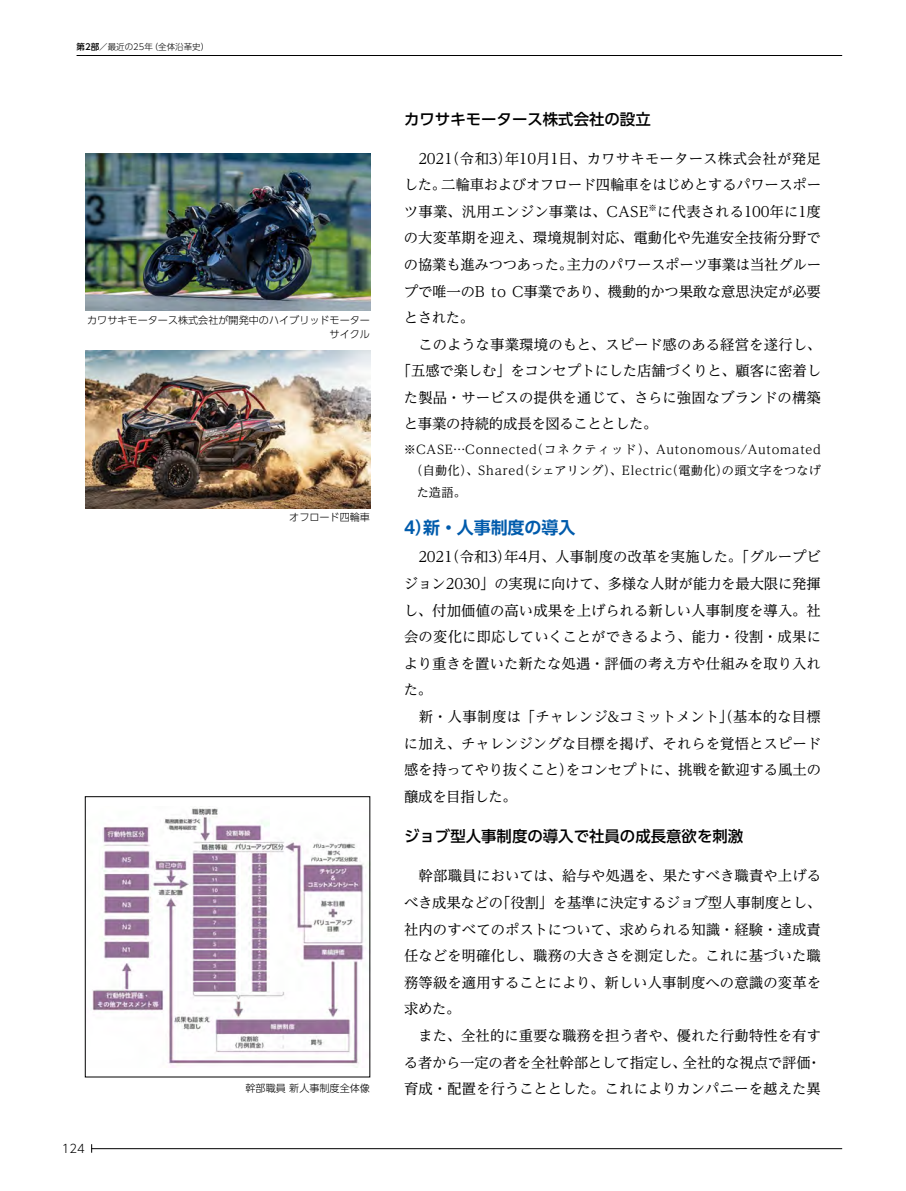
<style>
.page{position:relative;width:906px;height:1191px;background:#fff}
.page>*{position:absolute;margin:0;border:0;box-sizing:border-box;transform-origin:0 0}
.t1{font:700 16.95px "UD Shin Go Pro De";letter-spacing:-.005em;color:#005bac}
.t2{font:500 15.45px "UD Shin Go Pro";color:#000}
.t3{font:14.4px/26.5px "UD Reimin Pr 6 N";color:#000}
.t4{font:14.4px "UD Reimin Pr 6 N";letter-spacing:-.02em;color:#000}
.t5{font:12.15px "UD Reimin Pr 6 N";letter-spacing:.06em;color:#000}
.t6{font:12.15px "UD Reimin Pr 6 N";letter-spacing:.02em;color:#000}
.t7{font:300 11.7px "UD Shin Go Pro";color:#000}
.t8{font:300 10.05px/14.4px "UD Shin Go Pro";color:#000;text-align:right}
.t9{font:300 8.55px "UD Shin Go Pro";color:#000}
.s1{font-weight:500}
</style>
<div class="page">
<hr style="left:77px;top:55px;width:765px;height:1px;background:#000">
<hr style="left:91px;top:1148px;width:751px;height:1px;background:#000">
<img style="left:85px;top:153px;width:285px;height:157px">
<img style="left:85px;top:351px;width:285px;height:157px">
<img style="left:92px;top:807px;width:272px;height:260px">
<div style="left:85px;top:796px;width:285px;height:281px;border:1px solid #000"></div>
<p class="t9" style="left:77px;top:40px;width:134px"><span class="s1">第2部／</span>最近の25年（全体沿革史）</p>
<p class="t8" style="left:87px;top:312px;width:284px">カワサキモータース株式会社が開発中のハイブリッドモーターサイクル</p>
<p class="t8" style="left:289px;top:510px;width:82px">オフロード四輪車</p>
<p class="t7" style="left:62px;top:1139px;width:25px">124</p>
<p class="t8" style="left:245px;top:1081px;width:126px">幹部職員 新人事制度全体像</p>
<p class="t2" style="left:404px;top:106px;width:248px">カワサキモータース株式会社の設立</p>
<p class="t3" style="left:404px;top:144px;width:418px">　2021（令和3）年10月1日、カワサキモータース株式会社が発足</p>
<p class="t4" style="left:404px;top:173px;width:419px">した。二輪車およびオフロード四輪車をはじめとするパワースポー</p>
<p class="t3" style="left:404px;top:198px;width:418px">ツ事業、汎用エンジン事業は、CASE<sup>※</sup>に代表される100年に1度</p>
<p class="t3" style="left:404px;top:224px;width:418px">の大変革期を迎え、環境規制対応、電動化や先進安全技術分野で</p>
<p class="t3" style="left:404px;top:251px;width:418px">の協業も進みつつあった。主力のパワースポーツ事業は当社グルー</p>
<p class="t3" style="left:404px;top:277px;width:418px">プで唯一のB to C事業であり、機動的かつ果敢な意思決定が必要</p>
<p class="t3" style="left:404px;top:304px;width:72px">とされた。</p>
<p class="t3" style="left:404px;top:330px;width:418px">　このような事業環境のもと、スピード感のある経営を遂行し、</p>
<p class="t3" style="left:397px;top:357px;width:426px">「五感で楽しむ」をコンセプトにした店舗づくりと、顧客に密着し</p>
<p class="t3" style="left:404px;top:384px;width:418px">た製品・サービスの提供を通じて、さらに強固なブランドの構築</p>
<p class="t4" style="left:404px;top:412px;width:255px">と事業の持続的成長を図ることとした。</p>
<p class="t5" style="left:404px;top:440px;width:418px">※CASE…Connected（コネクティッド）、Autonomous/Automated</p>
<p class="t6" style="left:410px;top:461px;width:412px">（自動化）、Shared（シェアリング）、Electric（電動化）の頭文字をつなげ</p>
<p class="t5" style="left:417px;top:482px;width:51px">た造語。</p>
<p class="t1" style="left:404px;top:513px;width:173px">4）新・人事制度の導入</p>
<p class="t3" style="left:404px;top:543px;width:419px">　2021（令和3）年4月、人事制度の改革を実施した。「グループビジョン2030」の実現に向けて、多様な人財が能力を最大限に発揮し、付加価値の高い成果を上げられる新しい人事制度を導入。社会の変化に即応していくことができるよう、能力・役割・成果により重きを置いた新たな処遇・評価の考え方や仕組みを取り入れた。<br>　新・人事制度は「チャレンジ&amp;コミットメント」（基本的な目標に加え、チャレンジングな目標を掲げ、それらを覚悟とスピード感を持ってやり抜くこと）をコンセプトに、挑戦を歓迎する風土の醸成を目指した。</p>
<p class="t2" style="left:404px;top:824px;width:341px">ジョブ型人事制度の導入で社員の成長意欲を刺激</p>
<p class="t3" style="left:404px;top:862px;width:419px">　幹部職員においては、給与や処遇を、果たすべき職責や上げるべき成果などの「役割」を基準に決定するジョブ型人事制度とし、社内のすべてのポストについて、求められる知識・経験・達成責任などを明確化し、職務の大きさを測定した。これに基づいた職務等級を適用することにより、新しい人事制度への意識の変革を求めた。<br>　また、全社的に重要な職務を担う者や、優れた行動特性を有する者から一定の者を全社幹部として指定し、全社的な視点で評価・育成・配置を行うこととした。これによりカンパニーを越えた異</p>
</div>
